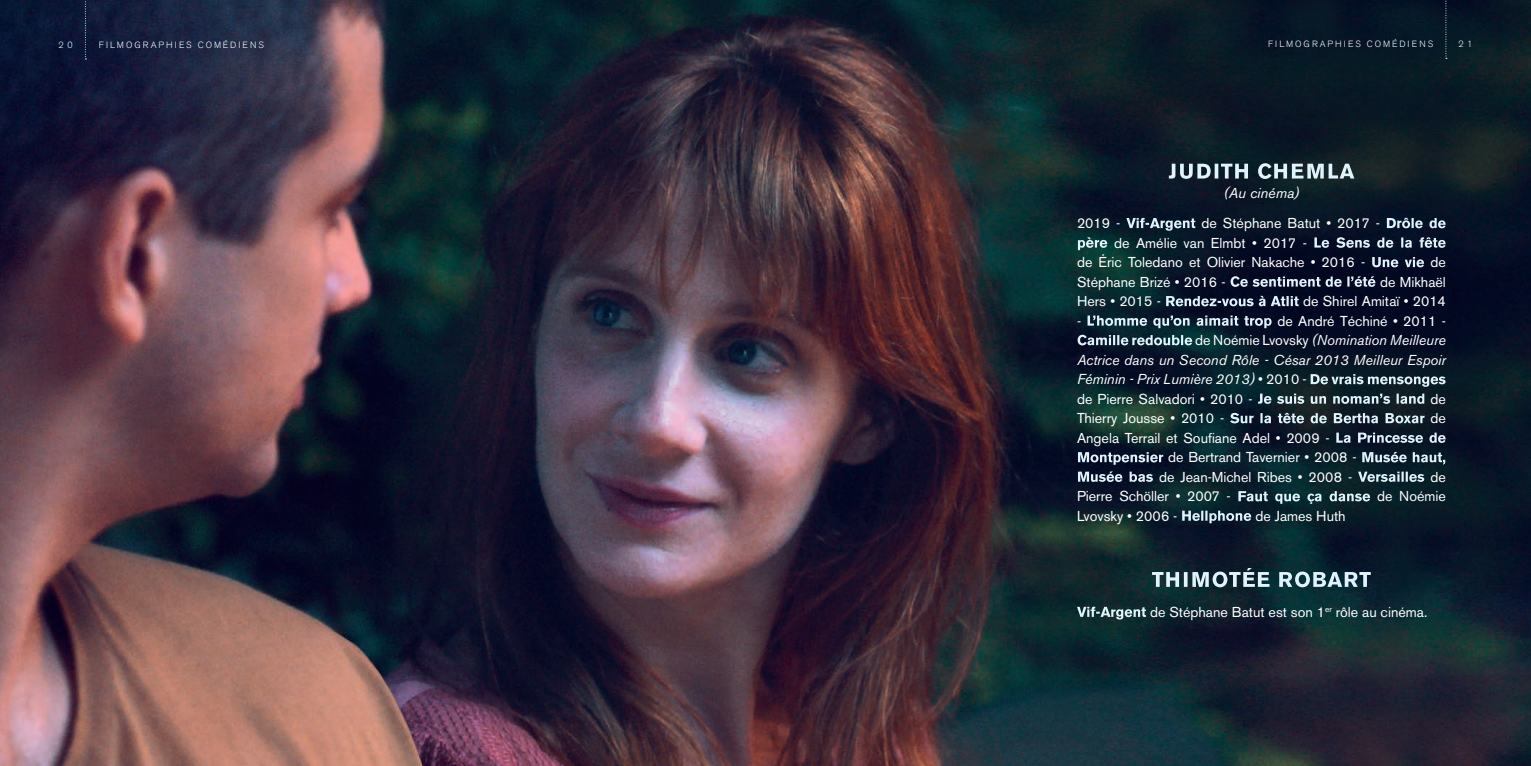
<style>
.page{position:relative;width:1531px;height:766px;background:#fff}
.page>*{position:absolute;margin:0;border:0;box-sizing:border-box;transform-origin:0 0}
.t1{font:700 21px "Akzidenz Grotesk BE";letter-spacing:.05em;color:#fff}
.t2{font:700 21px "Akzidenz Grotesk BE";letter-spacing:.09em;color:#fff}
.t3{font:14.25px/19.5px "Akzidenz Grotesk BE";color:#fff;text-align:justify}
.t4{font:italic 14.25px "Akzidenz Grotesk BE";color:#fff}
.t5{font:300 9px "Akzidenz Grotesk BE";letter-spacing:.22em;color:#f4fbfe}
.s1{font-weight:700}
.s2{font-style:italic}
</style>
<div class="page">
<img style="left:0;top:0;width:1531px;height:765px">
<svg style="left:1445px;top:0;width:2px;height:59px"></svg>
<svg style="left:85px;top:0;width:1px;height:60px"></svg>
<p class="t5" style="left:59px;top:39px;width:16px">2 0</p>
<p class="t5" style="left:99px;top:39px;width:167px">FILMOGRAPHIES COMÉDIENS</p>
<p class="t5" style="left:1268px;top:39px;width:167px">FILMOGRAPHIES COMÉDIENS</p>
<p class="t5" style="left:1458px;top:39px;width:16px">2 1</p>
<p class="t2" style="left:1168px;top:159px;width:187px">JUDITH CHEMLA</p>
<p class="t4" style="left:1223px;top:184px;width:78px">(Au cinéma)</p>
<p class="t3" style="left:1077px;top:213px;width:370px">2019 - <span class="s1">Vif-Argent</span> de Stéphane Batut • 2017 - <span class="s1">Drôle de père</span> de Amélie van Elmbt • 2017 - <span class="s1">Le Sens de la fête </span>de Éric Toledano et Olivier Nakache • 2016 - <span class="s1">Une vie</span> de Stéphane Brizé • 2016 - <span class="s1">Ce sentiment de l’été</span> de Mikhaël Hers • 2015 - <span class="s1">Rendez-vous à Atlit</span> de Shirel Amitaï • 2014</p>
<p class="t3" style="left:1077px;top:311px;width:370px">- <span class="s1">L’homme qu’on aimait trop</span> de André Téchiné • 2011 - <span class="s1">Camille redouble</span> de Noémie Lvovsky <span class="s2">(Nomination Meilleure Actrice dans un Second Rôle - César 2013 Meilleur Espoir Féminin - Prix Lumière 2013)</span> • 2010 - <span class="s1">De vrais mensonges </span>de Pierre Salvadori • 2010 - <span class="s1">Je suis un noman’s land</span> de Thierry Jousse • 2010 - <span class="s1">Sur la tête de Bertha Boxar</span> de Angela Terrail et Soufiane Adel • 2009 - <span class="s1">La Princesse de Montpensier</span> de Bertrand Tavernier • 2008 - <span class="s1">Musée haut, Musée bas</span> de Jean-Michel Ribes • 2008 - <span class="s1">Versailles</span> de Pierre Schöller • 2007 - <span class="s1">Faut que ça danse</span> de Noémie Lvovsky • 2006 - <span class="s1">Hellphone</span> de James Huth</p>
<p class="t1" style="left:1152px;top:567px;width:221px">THIMOTÉE ROBART</p>
<p class="t3" style="left:1077px;top:602px;width:352px"><span class="s1">Vif-Argent</span> de Stéphane Batut est son 1<sup>er</sup> rôle au cinéma.</p>
</div>
